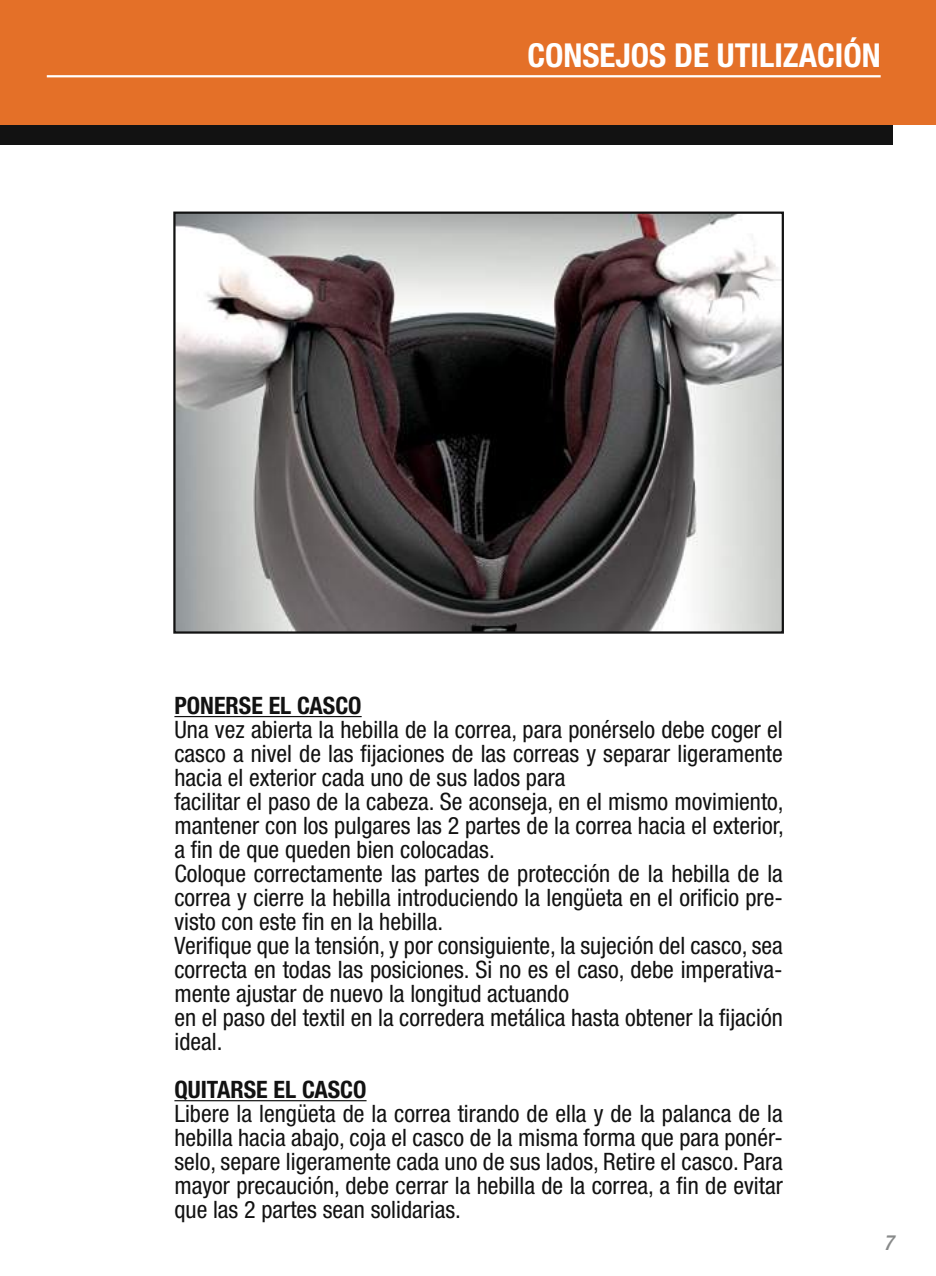
<style>
.page{position:relative;width:936px;height:1276px;background:#fff}
.page>*{position:absolute;margin:0;border:0;box-sizing:border-box;transform-origin:0 0}
.t1{font:700 condensed 33px "Helvetica Neue";color:#fff}
.t2{font:condensed 24px/24px "Helvetica Neue";color:#121212}
.t3{font:700 condensed 24px "Helvetica Neue";color:#121212}
.t4{font:italic 500 condensed 21px "Helvetica Neue";color:#888a8a}
</style>
<div class="page">
<div style="left:0;top:85px;width:893px;height:60px;background:#121212"></div>
<div style="left:0;top:0;width:935px;height:125px;background:#e47028"></div>
<img style="left:176px;top:214px;width:604px;height:416px">
<div style="left:173px;top:211px;width:610px;height:422px;border:2px solid #121212"></div>
<hr style="left:47px;top:75px;width:833px;height:2px;background:#fff">
<hr style="left:174px;top:716px;width:187px;height:1px;background:#121212">
<hr style="left:174px;top:1100px;width:192px;height:1px;background:#121212">
<h1 class="t1" style="left:527px;top:35px;width:355px">CONSEJOS DE UTILIZACIÓN</h1>
<p class="t3" style="left:174px;top:691px;width:175px">PONERSE EL CASCO</p>
<p class="t2" style="left:174px;top:717px;width:611px">Una vez abierta la hebilla de la correa, para ponérselo debe coger el casco a nivel de las fijaciones de las correas y separar ligeramente hacia el exterior cada uno de sus lados para<br>facilitar el paso de la cabeza. Se aconseja, en el mismo movimiento, mantener con los pulgares las 2 partes de la correa hacia el exterior, a fin de que queden bien colocadas.<br>Coloque correctamente las partes de protección de la hebilla de la correa y cierre la hebilla introduciendo la lengüeta en el orificio pre&shy;visto con este fin en la hebilla.<br>Verifique que la tensión, y por consiguiente, la sujeción del casco, sea correcta en todas las posiciones. Si no es el caso, debe imperativa&shy;mente ajustar de nuevo la longitud actuando<br>en el paso del textil en la corredera metálica hasta obtener la fijación ideal.</p>
<p class="t3" style="left:174px;top:1075px;width:180px">QUITARSE EL CASCO</p>
<p class="t2" style="left:174px;top:1101px;width:610px;text-align:justify">Libere la lengüeta de la correa tirando de ella y de la palanca de la hebilla hacia abajo, coja el casco de la misma forma que para ponér&shy;selo, separe ligeramente cada uno de sus lados, Retire el casco. Para mayor precaución, debe cerrar la hebilla de la correa, a fin de evitar que las 2 partes sean solidarias.</p>
<p class="t4" style="left:883px;top:1230px;width:12px">7</p>
</div>
